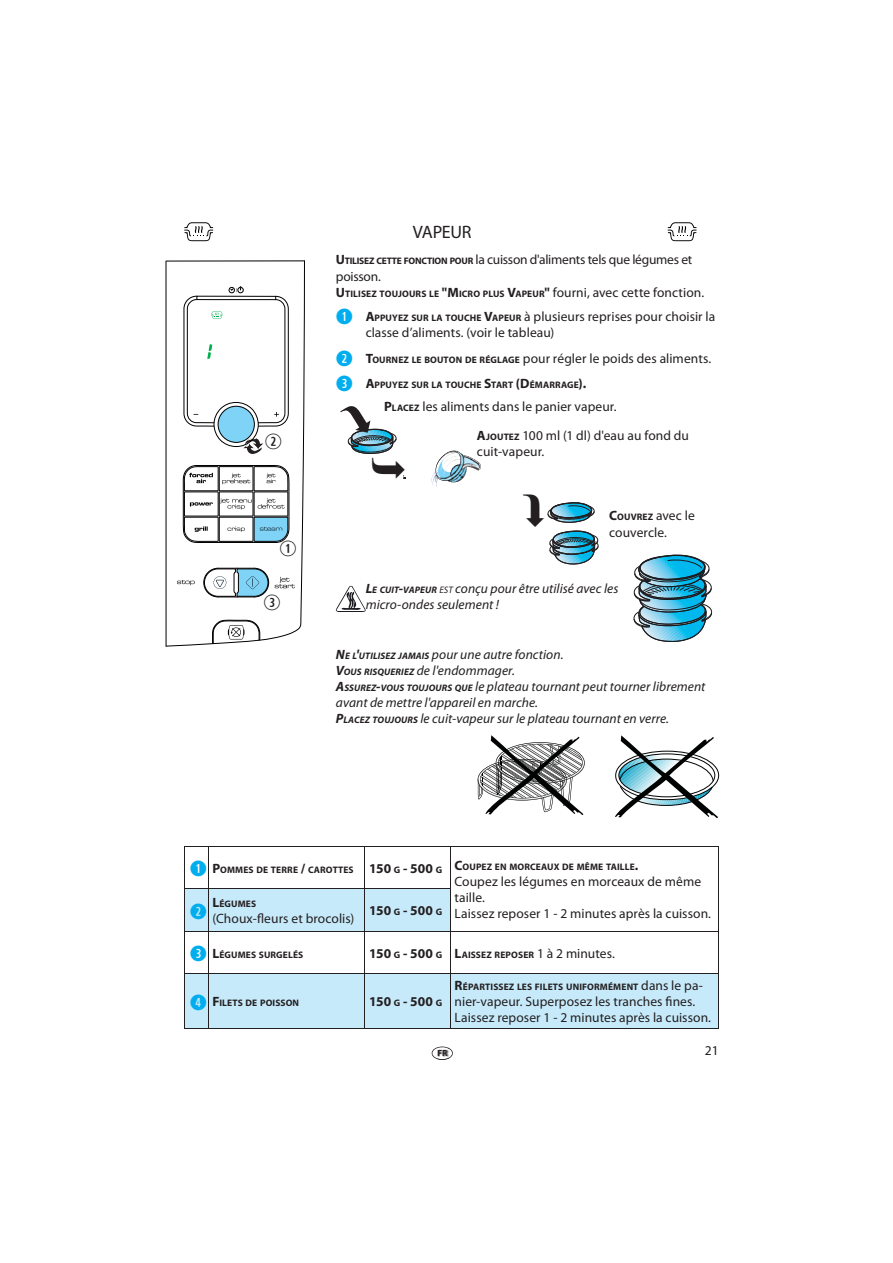
<style>
.page{position:relative;width:893px;height:1263px;background:#fff}
.page>*{position:absolute;margin:0;border:0;box-sizing:border-box;transform-origin:0 0}
.t1{font:21px "Combi Numerals";color:#231f20}
.t2{font:700 21px "Combi Numerals";color:#00aeef}
.t3{font:18px "Myriad Pro";letter-spacing:-.02em;color:#231f20}
.t4{font:13.5px/16.2px "Myriad Pro";letter-spacing:.005em;color:#231f20}
.t5{font:italic 13.5px/16.2px "Myriad Pro";letter-spacing:.005em;color:#231f20}
.t6{font:13.5px/16.2px "Myriad Pro";letter-spacing:-.02em;color:#231f20}
.t7{font:700 13.5px "Myriad Pro";letter-spacing:.005em;color:#231f20}
.t8{font:700 9.45px "Myriad Pro";letter-spacing:.015em;color:#231f20}
.t9{font:700 8.85px "Myriad Pro";color:#231f20}
.s1{font-weight:700}
.s2{font-weight:700;font-size:9.45px}
.s3{font-size:13.5px}
.s4{font-weight:400;font-size:13.5px}
.s5{font-family:"Combi Numerals";font-weight:700;font-size:21px;color:#00aeef}
.s6{font-family:"Combi Numerals";font-size:21px;color:#00aeef}
.s7{font-size:9.45px}
</style>
<div class="page">
<svg style="left:431px;top:1047px;width:22px;height:13px"></svg>
<svg style="left:615px;top:735px;width:103px;height:83px"></svg>
<svg style="left:477px;top:736px;width:107px;height:79px"></svg>
<svg style="left:185px;top:890px;width:533px;height:138px;fill:#c7eafb"></svg>
<hr style="left:184px;top:846px;width:1px;height:43px;background:#231f20">
<hr style="left:208px;top:846px;width:1px;height:43px;background:#231f20">
<hr style="left:365px;top:846px;width:1px;height:43px;background:#231f20">
<hr style="left:450px;top:846px;width:1px;height:43px;background:#231f20">
<hr style="left:718px;top:846px;width:1px;height:43px;background:#231f20">
<svg style="left:185px;top:889px;width:23px;height:1px"></svg>
<hr style="left:184px;top:889px;width:1px;height:42px;background:#231f20">
<hr style="left:208px;top:889px;width:157px;height:1px;background:#231f20">
<hr style="left:208px;top:889px;width:1px;height:42px;background:#231f20">
<hr style="left:365px;top:889px;width:85px;height:1px;background:#231f20">
<hr style="left:365px;top:889px;width:1px;height:42px;background:#231f20">
<hr style="left:450px;top:889px;width:1px;height:42px;background:#231f20">
<hr style="left:718px;top:889px;width:1px;height:42px;background:#231f20">
<svg style="left:185px;top:931px;width:23px;height:1px"></svg>
<hr style="left:184px;top:931px;width:1px;height:43px;background:#231f20">
<hr style="left:208px;top:931px;width:157px;height:1px;background:#231f20">
<hr style="left:208px;top:931px;width:1px;height:43px;background:#231f20">
<hr style="left:365px;top:931px;width:85px;height:1px;background:#231f20">
<hr style="left:365px;top:931px;width:1px;height:43px;background:#231f20">
<hr style="left:450px;top:931px;width:269px;height:1px;background:#231f20">
<hr style="left:450px;top:931px;width:1px;height:43px;background:#231f20">
<hr style="left:718px;top:931px;width:1px;height:43px;background:#231f20">
<svg style="left:185px;top:974px;width:23px;height:1px"></svg>
<hr style="left:184px;top:974px;width:1px;height:54px;background:#231f20">
<hr style="left:208px;top:974px;width:157px;height:1px;background:#231f20">
<hr style="left:208px;top:974px;width:1px;height:54px;background:#231f20">
<hr style="left:365px;top:974px;width:85px;height:1px;background:#231f20">
<hr style="left:365px;top:974px;width:1px;height:54px;background:#231f20">
<hr style="left:450px;top:974px;width:269px;height:1px;background:#231f20">
<hr style="left:450px;top:974px;width:1px;height:54px;background:#231f20">
<hr style="left:718px;top:974px;width:1px;height:54px;background:#231f20">
<hr style="left:184px;top:846px;width:535px;height:1px;background:#231f20">
<hr style="left:184px;top:1028px;width:535px;height:1px;background:#231f20">
<svg style="left:336px;top:585px;width:29px;height:27px"></svg>
<svg style="left:634px;top:555px;width:77px;height:87px"></svg>
<svg style="left:165px;top:261px;width:140px;height:386px"></svg>
<svg style="left:184px;top:222px;width:29px;height:19px"></svg>
<svg style="left:667px;top:222px;width:29px;height:19px"></svg>
<img style="left:431px;top:451px;width:49px;height:36px">
<svg style="left:347px;top:428px;width:59px;height:51px"></svg>
<svg style="left:547px;top:502px;width:51px;height:63px"></svg>
<h2 class="t3" style="left:413px;top:226px;width:60px">VAPEUR</h2>
<h1 class="t1" style="left:265px;top:429px;width:19px">w</h1>
<h1 class="t1" style="left:279px;top:537px;width:19px">q</h1>
<h1 class="t1" style="left:263px;top:590px;width:19px">e</h1>
<p class="t6" style="left:336px;top:253px;width:358px"><span class="s1">U</span><span class="s2">TILISEZ CETTE FONCTION POUR</span> la cuisson d'aliments tels que légumes et poisson.</p>
<p class="t8" style="left:336px;top:288px;width:370px"><span class="s3">U</span>TILISEZ TOUJOURS LE <span class="s3">"M</span>ICRO PLUS <span class="s3">V</span>APEUR<span class="s3">"</span> <span class="s4">fourni, avec cette fonction.</span></p>
<p class="t4" style="left:365px;top:310px;width:351px;text-indent:-30px"><span class="s5">Q</span> <span class="s1">A</span><span class="s2">PPUYEZ SUR LA TOUCHE</span> <span class="s1">V</span><span class="s2">APEUR</span> à plusieurs reprises pour choisir la classe d’aliments. (voir le tableau)</p>
<p class="t4" style="left:336px;top:351px;width:377px"><span class="s5">W</span> <span class="s1">T</span><span class="s2">OURNEZ LE BOUTON DE RÉGLAGE</span> pour régler le poids des aliments.</p>
<p class="t8" style="left:336px;top:379px;width:252px"><span class="s6">E</span> <span class="s3">A</span>PPUYEZ SUR LA TOUCHE <span class="s3">S</span>TART <span class="s3">(D</span>ÉMARRAGE<span class="s3">).</span></p>
<p class="t4" style="left:477px;top:428px;width:213px"><span class="s1">A</span><span class="s2">JOUTEZ</span> 100 ml (1 dl) d'eau au fond du cuit-vapeur.</p>
<p class="t4" style="left:384px;top:400px;width:234px"><span class="s1">P</span><span class="s2">LACEZ</span> les aliments dans le panier vapeur.</p>
<p class="t8" style="left:609px;top:512px;width:87px"><span class="s3">C</span>OUVREZ <span class="s4">avec le</span></p>
<p class="t4" style="left:609px;top:525px;width:59px">couvercle.</p>
<p class="t5" style="left:366px;top:582px;width:254px"><span class="s1">L</span><span class="s2">E CUIT</span><span class="s1">-</span><span class="s2">VAPEUR</span> <span class="s7">EST</span> conçu pour être utilisé avec les micro-ondes seulement !</p>
<p class="t5" style="left:336px;top:647px;width:371px"><span class="s1">N</span><span class="s2">E L</span><span class="s1">'</span><span class="s2">UTILISEZ JAMAIS</span> pour une autre fonction.<br><span class="s1">V</span><span class="s2">OUS RISQUERIEZ</span> de l'endommager.<br><span class="s1">A</span><span class="s2">SSUREZ</span><span class="s1">-</span><span class="s2">VOUS TOUJOURS QUE</span> le plateau tournant peut tourner librement avant de mettre l'appareil en marche.<br><span class="s1">P</span><span class="s2">LACEZ TOUJOURS</span> le cuit-vapeur sur le plateau tournant en verre.</p>
<p class="t8" style="left:190px;top:861px;width:450px"><span class="s6">Q</span> <span class="s3">P</span>OMMES DE TERRE <span class="s3">/</span> CAROTTES <span class="s3">150</span> G <span class="s3">- 500</span> G <span class="s3">C</span>OUPEZ EN MORCEAUX DE MÊME TAILLE<span class="s3">.</span></p>
<p class="t4" style="left:454px;top:874px;width:248px">Coupez les légumes en morceaux de même taille.</p>
<h1 class="t2" style="left:190px;top:899px;width:19px">W</h1>
<p class="t4" style="left:454px;top:907px;width:258px">Laissez reposer 1 - 2 minutes après la cuisson.</p>
<p class="t8" style="left:212px;top:898px;width:45px"><span class="s3">L</span>ÉGUMES</p>
<p class="t4" style="left:212px;top:912px;width:143px">(Choux-fleurs et brocolis)</p>
<p class="t7" style="left:369px;top:903px;width:74px">150 <span class="s7">G</span> - 500 <span class="s7">G</span></p>
<p class="t8" style="left:190px;top:949px;width:115px"><span class="s6">E</span> <span class="s3">L</span>ÉGUMES SURGELÉS</p>
<p class="t8" style="left:369px;top:949px;width:247px"><span class="s3">150</span> G <span class="s3">- 500</span> G <span class="s3">L</span>AISSEZ REPOSER <span class="s4">1 à 2 minutes.</span></p>
<p class="t8" style="left:190px;top:997px;width:111px"><span class="s6">R</span> <span class="s3">F</span>ILETS DE POISSON</p>
<p class="t7" style="left:369px;top:994px;width:74px">150 <span class="s7">G</span> - 500 <span class="s7">G</span></p>
<p class="t8" style="left:454px;top:981px;width:250px"><span class="s3">R</span>ÉPARTISSEZ LES FILETS UNIFORMÉMENT <span class="s4">dans le pa-</span></p>
<p class="t4" style="left:454px;top:995px;width:258px">nier-vapeur. Superposez les tranches fines.<br>Laissez reposer 1 - 2 minutes après la cuisson.</p>
<p class="t9" style="left:437px;top:1048px;width:11px">FR</p>
<p class="t4" style="left:705px;top:1044px;width:15px">21</p>
</div>
